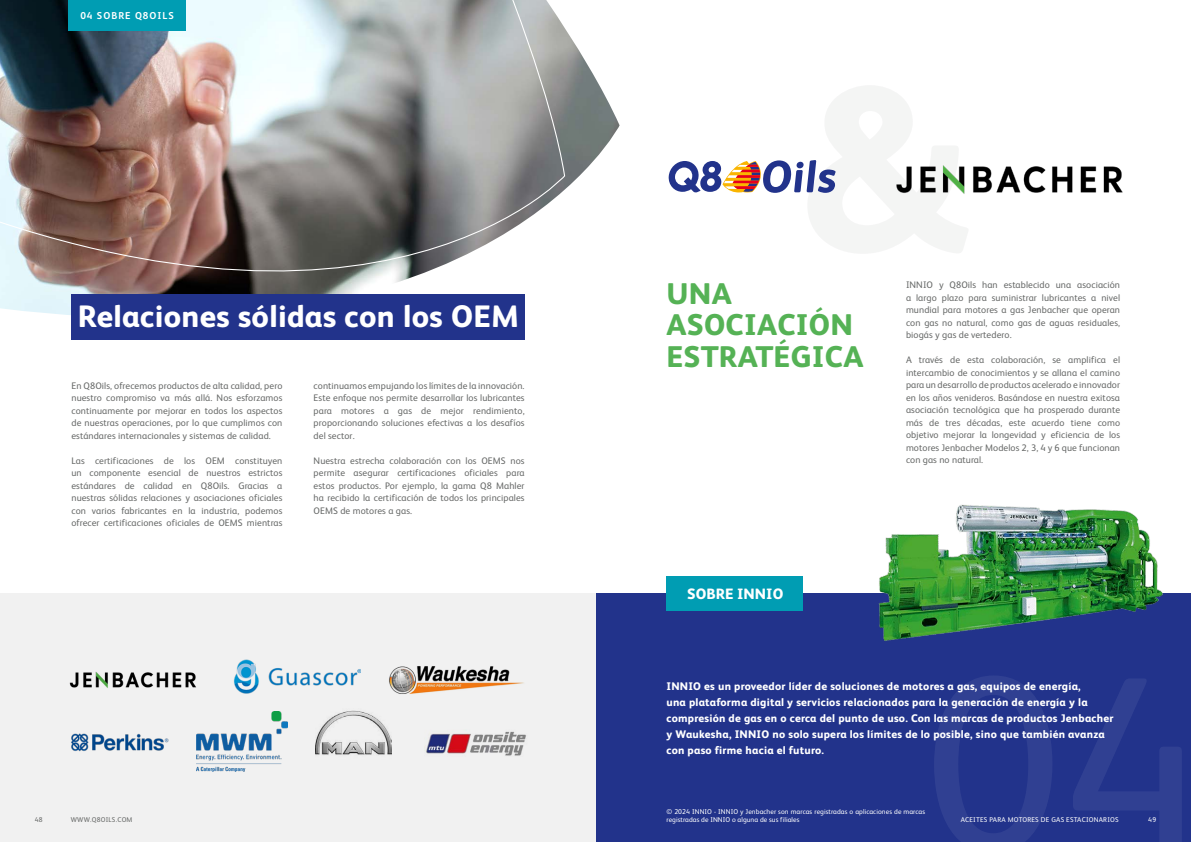
<style>
.page{position:relative;width:1191px;height:842px;background:#fff}
.page>*{position:absolute;margin:0;border:0;box-sizing:border-box;transform-origin:0 0}
.t1{font:249.7px "FS Albert";color:#fff}
.t2{font:800 31px "FS Albert";letter-spacing:.01em;color:#fff}
.t3{font:800 30px/31.2px "FS Albert";letter-spacing:.01em;color:#55b255}
.t4{font:800 15px "FS Albert";color:#fff}
.t5{font:800 11px/16px "FS Albert";letter-spacing:.02em;color:#fff}
.t6{font:700 10px "FS Albert";letter-spacing:.1em;color:#fff}
.t7{font:9.5px/12.5px "FS Albert";letter-spacing:.01em;color:#676968;text-align:justify}
.t8{font:7px/8px "FS Albert";letter-spacing:.01em;color:#fff}
.t9{font:7px "FS Albert";letter-spacing:.03em;color:#fff}
.t10{font:7px "FS Albert";letter-spacing:.03em;color:#676968}
</style>
<div class="page">
<div style="left:595px;top:593px;width:596px;height:249px;background:#22338b"></div>
<div style="left:0;top:593px;width:595px;height:249px;background:#f1f1f1"></div>
<img style="left:565px;top:29px;width:54px;height:160px">
<img style="left:0;top:0;width:565px;height:315px">
<div style="left:71px;top:294px;width:454px;height:46px;background:#22338b"></div>
<img style="left:389px;top:666px;width:135px;height:28px">
<img style="left:424px;top:731px;width:102px;height:25px">
<img style="left:69px;top:672px;width:127px;height:16px">
<img style="left:196px;top:712px;width:91px;height:59px">
<img style="left:71px;top:733px;width:98px;height:19px">
<img style="left:234px;top:659px;width:126px;height:35px">
<img style="left:316px;top:710px;width:75px;height:45px">
<img style="left:878px;top:505px;width:285px;height:136px">
<div style="left:666px;top:576px;width:137px;height:34px;background:#009db3"></div>
<svg style="left:668px;top:160px;width:167px;height:33px"></svg>
<img style="left:896px;top:165px;width:227px;height:29px">
<div style="left:69px;top:0;width:117px;height:30px;background:#009db3"></div>
<p class="t6" style="left:80px;top:10px;width:95px">04 SOBRE Q8OILS</p>
<h2 class="t2" style="left:78px;top:298px;width:443px">Relaciones sólidas con los OEM</h2>
<p class="t7" style="left:71px;top:379px;width:212px">En Q8Oils, ofrecemos productos de alta calidad, pero nuestro compromiso va más allá. Nos esforzamos continuamente por mejorar en todos los aspectos de nuestras operaciones, por lo que cumplimos con estándares internacionales y sistemas de calidad.</p>
<p class="t7" style="left:71px;top:454px;width:212px">Las certificaciones de los OEM constituyen un componente esencial de nuestros estrictos estándares de calidad en Q8Oils. Gracias a nuestras sólidas relaciones y asociaciones oficiales con varios fabricantes en la industria, podemos ofrecer certificaciones oficiales de OEMS mientras</p>
<p class="t7" style="left:314px;top:379px;width:212px">continuamos empujando los límites de la innovación.<br>Este enfoque nos permite desarrollar los lubricantes para motores a gas de mejor rendimiento, proporcionando soluciones efectivas a los desafíos del sector.</p>
<p class="t7" style="left:314px;top:454px;width:212px">Nuestra estrecha colaboración con los OEMS nos permite asegurar certificaciones oficiales para estos productos. Por ejemplo, la gama Q8 Mahler ha recibido la certificación de todos los principales OEMS de motores a gas.</p>
<h3 class="t3" style="left:666px;top:278px;width:198px">UNA<br>ASOCIACIÓN<br>ESTRATÉGICA</h3>
<p class="t7" style="left:906px;top:279px;width:216px">INNIO y Q8Oils han establecido una asociación a largo plazo para suministrar lubricantes a nivel mundial para motores a gas Jenbacher que operan con gas no natural, como gas de aguas residuales, biogás y gas de vertedero.</p>
<p class="t7" style="left:906px;top:354px;width:216px">A través de esta colaboración, se amplifica el intercambio de conocimientos y se allana el camino para un desarrollo de productos acelerado e innovador en los años venideros. Basándose en nuestra exitosa asociación tecnológica que ha prosperado durante más de tres décadas, este acuerdo tiene como objetivo mejorar la longevidad y eficiencia de los motores Jenbacher Modelos 2, 3, 4 y 6 que funcionan con gas no natural.</p>
<h3 class="t4" style="left:687px;top:585px;width:98px">SOBRE INNIO</h3>
<h1 class="t1" style="left:924px;top:622px;width:276px">04</h1>
<p class="t5" style="left:666px;top:678px;width:448px">INNIO es un proveedor líder de soluciones de motores a gas, equipos de energía,<br>una plataforma digital y servicios relacionados para la generación de energía y la compresión de gas en o cerca del punto de uso. Con las marcas de productos Jenbacher y Waukesha, INNIO no solo supera los límites de lo posible, sino que también avanza con paso firme hacia el futuro.</p>
<p class="t8" style="left:666px;top:807px;width:260px">© 2024 INNIO - INNIO y Jenbacher son marcas registradas o aplicaciones de marcas registradas de INNIO o alguna de sus filiales</p>
<p class="t10" style="left:35px;top:815px;width:9px">48</p>
<p class="t10" style="left:71px;top:815px;width:63px">WWW.Q8OILS.COM</p>
<p class="t9" style="left:960px;top:815px;width:159px">ACEITES PARA MOTORES DE GAS ESTACIONARIOS</p>
<p class="t8" style="left:1148px;top:815px;width:9px">49</p>
</div>
